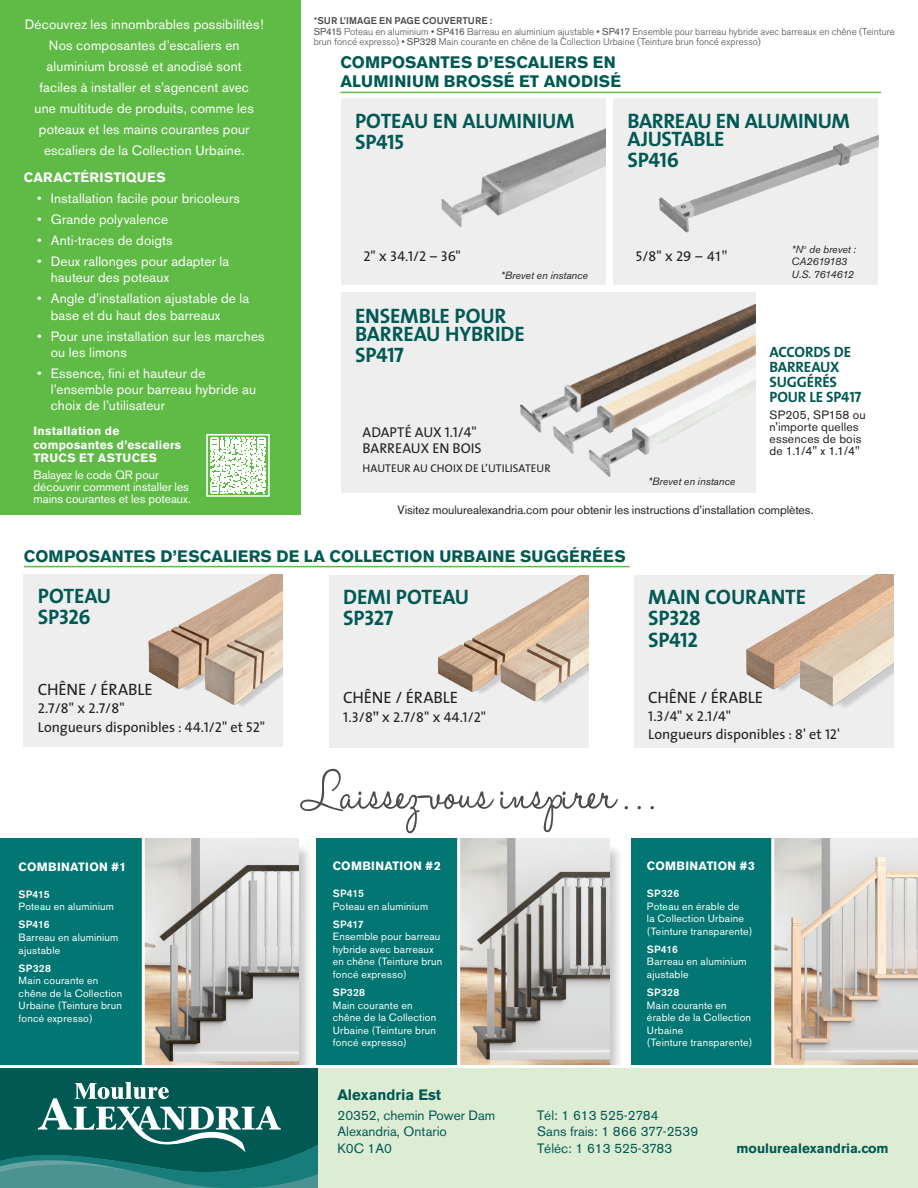
<style>
.page{position:relative;width:918px;height:1188px;background:#fff}
.page>*{position:absolute;margin:0;border:0;box-sizing:border-box;transform-origin:0 0}
.t1{font:60px "Halo Handletter";color:#4b4c4d}
.t2{font:700 21px/18px "The Sans";letter-spacing:-.01em;color:#005953}
.t3{font:21px/21.3px "The Sans Bold Caps";letter-spacing:-.015em;color:#005953}
.t4{font:700 16.5px/19.8px "Akzidenz Grotesk BE";letter-spacing:.01em;color:#005953}
.t5{font:16.5px "The Sans";letter-spacing:-.005em;color:#231f20}
.t6{font:15px/15px "The Sans Bold Caps";letter-spacing:-.01em;color:#005953}
.t7{font:700 15px "Akzidenz Grotesk BE";color:#005953}
.t8{font:14.25px/15.8px "The Sans Caps";letter-spacing:-.005em;color:#231f20}
.t9{font:14.25px "The Sans";color:#231f20}
.t10{font:13.5px/21px "Akzidenz Grotesk BE";letter-spacing:.01em;color:#fff}
.t11{font:13.5px/16.5px "Akzidenz Grotesk BE";color:#005953}
.t12{font:700 13.5px "Akzidenz Grotesk BE";color:#005953}
.t13{font:700 13.5px "Akzidenz Grotesk BE";letter-spacing:.025em;color:#fff}
.t14{font:12px/12px "Akzidenz Grotesk BE";color:#231f20}
.t15{font:700 12px/13.5px "Akzidenz Grotesk BE";letter-spacing:.025em;color:#fff}
.t16{font:12px/12px "Akzidenz Grotesk BE";letter-spacing:-.005em;color:#fff}
.t17{font:11.25px "The Sans Caps";letter-spacing:.01em;color:#231f20}
.t18{font:10.5px/12.6px "Akzidenz Grotesk BE";letter-spacing:.02em;color:#fff}
.t19{font:italic 10.5px/12.6px "Akzidenz Grotesk BE";letter-spacing:-.005em;color:#231f20}
.t20{font:500 10.5px "Akzidenz Grotesk BE";letter-spacing:.025em;color:#fff}
.t21{font:300 9.75px/10.5px "Akzidenz Grotesk BE";color:#4b4c4d}
.s1{font-weight:500}
.s2{font-weight:400}
.s3{font-family:"Akzidenz Grotesk BE"}
.s4{font-family:"The Sans Caps"}
.s5{font-family:"Akzidenz Grotesk BE";font-weight:500}
</style>
<div class="page">
<div style="left:141px;top:843px;width:172px;height:246px;background:#231f20;opacity:.25"></div>
<img style="left:145px;top:838px;width:154px;height:227px">
<div style="left:457px;top:843px;width:167px;height:246px;background:#231f20;opacity:.25"></div>
<img style="left:460px;top:838px;width:149px;height:227px">
<img style="left:774px;top:838px;width:144px;height:227px">
<div style="left:0;top:838px;width:143px;height:228px;background:#017672"></div>
<div style="left:0;top:0;width:300px;height:514px;background:#60bb46"></div>
<div style="left:24px;top:574px;width:259px;height:173px;background:#eeeeef"></div>
<div style="left:634px;top:575px;width:259px;height:173px;background:#eeeeef"></div>
<div style="left:317px;top:1066px;width:601px;height:122px;background:#ddedd4"></div>
<hr style="left:340px;top:92px;width:541px;height:1px;background:#60bb46">
<hr style="left:24px;top:566px;width:606px;height:1px;background:#60bb46">
<div style="left:329px;top:575px;width:259px;height:173px;background:#eeeeef"></div>
<img style="left:148px;top:574px;width:134px;height:115px">
<img style="left:438px;top:629px;width:50px;height:64px">
<img style="left:746px;top:574px;width:147px;height:117px">
<img style="left:182px;top:586px;width:100px;height:120px">
<img style="left:488px;top:575px;width:100px;height:128px">
<img style="left:793px;top:586px;width:100px;height:121px">
<div style="left:317px;top:838px;width:142px;height:229px;background:#017672"></div>
<div style="left:631px;top:838px;width:142px;height:228px;background:#017672"></div>
<hr style="left:142px;top:838px;width:3px;height:229px;background:#fff">
<hr style="left:457px;top:838px;width:3px;height:229px;background:#fff">
<hr style="left:0;top:1065px;width:918px;height:3px;background:#fff">
<hr style="left:771px;top:838px;width:3px;height:228px;background:#fff">
<img style="left:341px;top:99px;width:265px;height:186px">
<div style="left:613px;top:99px;width:265px;height:186px;background:#eeeeef"></div>
<img style="left:659px;top:135px;width:219px;height:98px">
<div style="left:341px;top:292px;width:415px;height:201px;background:#eeeeef"></div>
<img style="left:511px;top:257px;width:95px;height:190px">
<img style="left:565px;top:274px;width:191px;height:203px">
<svg style="left:0;top:1068px;width:317px;height:120px;background:#24736f"></svg>
<svg style="left:210px;top:438px;width:56px;height:55px"></svg>
<div style="left:206px;top:434px;width:64px;height:63px;border:2px solid #fff"></div>
<p class="t10" style="left:25px;top:14px;width:240px;text-align:center">Découvrez les innombrables possibilités!<br>Nos composantes d’escaliers en aluminium brossé et anodisé sont<br>faciles à installer et s’agencent avec<br>une multitude de produits, comme les poteaux et les mains courantes pour escaliers de la Collection Urbaine.</p>
<p class="t13" style="left:24px;top:170px;width:143px">CARACTÉRISTIQUES</p>
<p class="t10" style="left:37px;top:188px;width:204px">• Installation facile pour bricoleurs</p>
<p class="t10" style="left:37px;top:209px;width:132px">• Grande polyvalence</p>
<p class="t10" style="left:37px;top:230px;width:137px">• Anti-traces de doigts</p>
<p class="t10" style="left:51px;top:253px;width:180px;line-height:16.2px;text-indent:-14px">• Deux rallonges pour adapter la hauteur des poteaux</p>
<p class="t10" style="left:51px;top:291px;width:200px;line-height:16.2px;text-indent:-14px">• Angle d’installation ajustable de la base et du haut des barreaux</p>
<p class="t10" style="left:51px;top:328px;width:215px;line-height:16.2px;text-indent:-14px">• Pour une installation sur les marches ou les limons</p>
<p class="t10" style="left:51px;top:365px;width:207px;line-height:16.2px;text-indent:-14px">• Essence, fini et hauteur de l’ensemble pour barreau hybride au choix de l’utilisateur</p>
<p class="t15" style="left:33px;top:425px;width:149px">Installation de composantes d’escaliers<br>TRUCS ET ASTUCES</p>
<p class="t16" style="left:33px;top:469px;width:159px">Balayez le code QR pour découvrir comment installer les mains courantes et les poteaux.</p>
<p class="t21" style="left:314px;top:16px;width:583px"><span class="s1">*SUR L’IMAGE EN PAGE COUVERTURE :<br></span><span class="s2">SP415</span> Poteau en aluminium <span class="s2">• SP416</span> Barreau en aluminium ajustable <span class="s2">• SP417</span> Ensemble pour barreau hybride avec barreaux en chêne (Teinture brun foncé expresso) <span class="s2">• SP328</span> Main courante en chêne de la Collection Urbaine (Teinture brun foncé expresso)</p>
<p class="t4" style="left:340px;top:52px;width:282px">COMPOSANTES D’ESCALIERS EN<br>ALUMINIUM BROSSÉ ET ANODISÉ</p>
<h2 class="t2" style="left:355px;top:111px;width:221px">POTEAU EN ALUMINIUM</h2>
<h2 class="t3" style="left:355px;top:131px;width:51px">SP415</h2>
<p class="t8" style="left:363px;top:248px;width:99px">2" x 34.1/2 <span class="s3">–</span> 36"</p>
<p class="t19" style="left:501px;top:269px;width:89px">*Brevet en instance</p>
<h2 class="t2" style="left:355px;top:306px;width:171px">ENSEMBLE POUR<br>BARREAU HYBRIDE</h2>
<h2 class="t3" style="left:355px;top:344px;width:50px">SP417</h2>
<p class="t8" style="left:363px;top:424px;width:121px">ADAPTÉ AUX 1.1/4"<br>BARREAUX EN BOIS</p>
<p class="t17" style="left:363px;top:459px;width:190px">HAUTEUR AU CHOIX DE L’UTILISATEUR</p>
<h2 class="t2" style="left:627px;top:111px;width:224px">BARREAU EN ALUMINUM<br>AJUSTABLE</h2>
<h2 class="t3" style="left:627px;top:149px;width:53px">SP416</h2>
<p class="t8" style="left:636px;top:248px;width:93px">5/8" x 29 <span class="s3">– 41"</span></p>
<p class="t19" style="left:648px;top:475px;width:89px">*Brevet en instance</p>
<p class="t19" style="left:792px;top:243px;width:66px">*N<sup>o</sup> de brevet :<br>CA2619183<br>U.S. 7614612</p>
<p class="t6" style="left:770px;top:344px;width:93px">ACCORDS DE<br>BARREAUX<br>SUGGÉRÉS<br>POUR LE SP417</p>
<p class="t14" style="left:770px;top:409px;width:98px">SP205, SP158 ou n'importe quelles essences de bois de 1.1/4" x 1.1/4"</p>
<p class="t14" style="left:397px;top:504px;width:418px">Visitez moulurealexandria.com pour obtenir les instructions d’installation complètes.</p>
<p class="t4" style="left:24px;top:546px;width:603px">COMPOSANTES D’ESCALIERS DE LA COLLECTION URBAINE SUGGÉRÉES</p>
<h2 class="t2" style="left:38px;top:586px;width:75px">POTEAU</h2>
<h2 class="t3" style="left:38px;top:606px;width:54px">SP326</h2>
<p class="t5" style="left:38px;top:676px;width:116px">CHÊNE / ÉRABLE</p>
<p class="t8" style="left:38px;top:700px;width:88px">2.7/8" x 2.7/8"</p>
<p class="t9" style="left:38px;top:715px;width:229px">Longueurs disponibles : <span class="s4">44.1/2"</span> et <span class="s4">52"</span></p>
<h2 class="t2" style="left:343px;top:588px;width:127px">DEMI POTEAU</h2>
<h2 class="t3" style="left:343px;top:607px;width:52px">SP327</h2>
<p class="t5" style="left:343px;top:683px;width:116px">CHÊNE / ÉRABLE</p>
<p class="t8" style="left:343px;top:709px;width:144px">1.3/8<span class="s5">"</span> x 2.7/8" x 44.1/2"</p>
<h2 class="t2" style="left:648px;top:588px;width:159px">MAIN COURANTE</h2>
<h2 class="t3" style="left:648px;top:607px;width:54px">SP328<br>SP412</h2>
<p class="t5" style="left:648px;top:683px;width:116px">CHÊNE / ÉRABLE</p>
<p class="t8" style="left:648px;top:708px;width:84px">1.3/4" x 2.1/4"</p>
<p class="t9" style="left:648px;top:723px;width:193px">Longueurs disponibles : <span class="s4">8'</span> et <span class="s4">12'</span></p>
<p class="t15" style="left:19px;top:860px;width:109px">COMBINATION #1</p>
<p class="t20" style="left:19px;top:888px;width:33px">SP415</p>
<p class="t18" style="left:19px;top:900px;width:97px">Poteau en aluminium</p>
<p class="t20" style="left:19px;top:918px;width:33px">SP416</p>
<p class="t18" style="left:19px;top:931px;width:101px">Barreau en aluminium ajustable</p>
<p class="t20" style="left:19px;top:961px;width:34px">SP328</p>
<p class="t18" style="left:19px;top:974px;width:105px">Main courante en chêne de la Collection<br>Urbaine (Teinture brun foncé expresso)</p>
<h1 class="t1" style="left:300px;top:761px;width:356px">Laissez-vous inspirer . . .</h1>
<p class="t15" style="left:333px;top:859px;width:110px">COMBINATION #2</p>
<p class="t20" style="left:333px;top:887px;width:33px">SP415</p>
<p class="t18" style="left:333px;top:900px;width:97px">Poteau en aluminium</p>
<p class="t20" style="left:333px;top:918px;width:32px">SP417</p>
<p class="t18" style="left:333px;top:930px;width:111px">Ensemble pour barreau hybride avec barreaux en chêne (Teinture brun foncé expresso)</p>
<p class="t20" style="left:333px;top:986px;width:34px">SP328</p>
<p class="t18" style="left:333px;top:999px;width:105px">Main courante en chêne de la Collection<br>Urbaine (Teinture brun foncé expresso)</p>
<p class="t15" style="left:647px;top:859px;width:110px">COMBINATION #3</p>
<p class="t20" style="left:647px;top:887px;width:34px">SP326</p>
<p class="t18" style="left:647px;top:900px;width:107px">Poteau en érable de<br>la Collection Urbaine (Teinture transparente)</p>
<p class="t20" style="left:647px;top:943px;width:33px">SP416</p>
<p class="t18" style="left:647px;top:956px;width:101px">Barreau en aluminium ajustable</p>
<p class="t20" style="left:647px;top:986px;width:34px">SP328</p>
<p class="t18" style="left:647px;top:999px;width:107px">Main courante en érable de la Collection<br>Urbaine<br>(Teinture transparente)</p>
<p class="t7" style="left:338px;top:1086px;width:105px">Alexandria Est</p>
<p class="t11" style="left:338px;top:1107px;width:159px">20352, chemin Power Dam<br>Alexandria, Ontario<br>K0C 1A0</p>
<p class="t11" style="left:537px;top:1107px;width:163px">Tél: 1 613 525-2784<br>Sans frais: 1 866 377-2539<br>Téléc: 1 613 525-3783</p>
<p class="t12" style="left:737px;top:1140px;width:154px">moulurealexandria.com</p>
</div>
